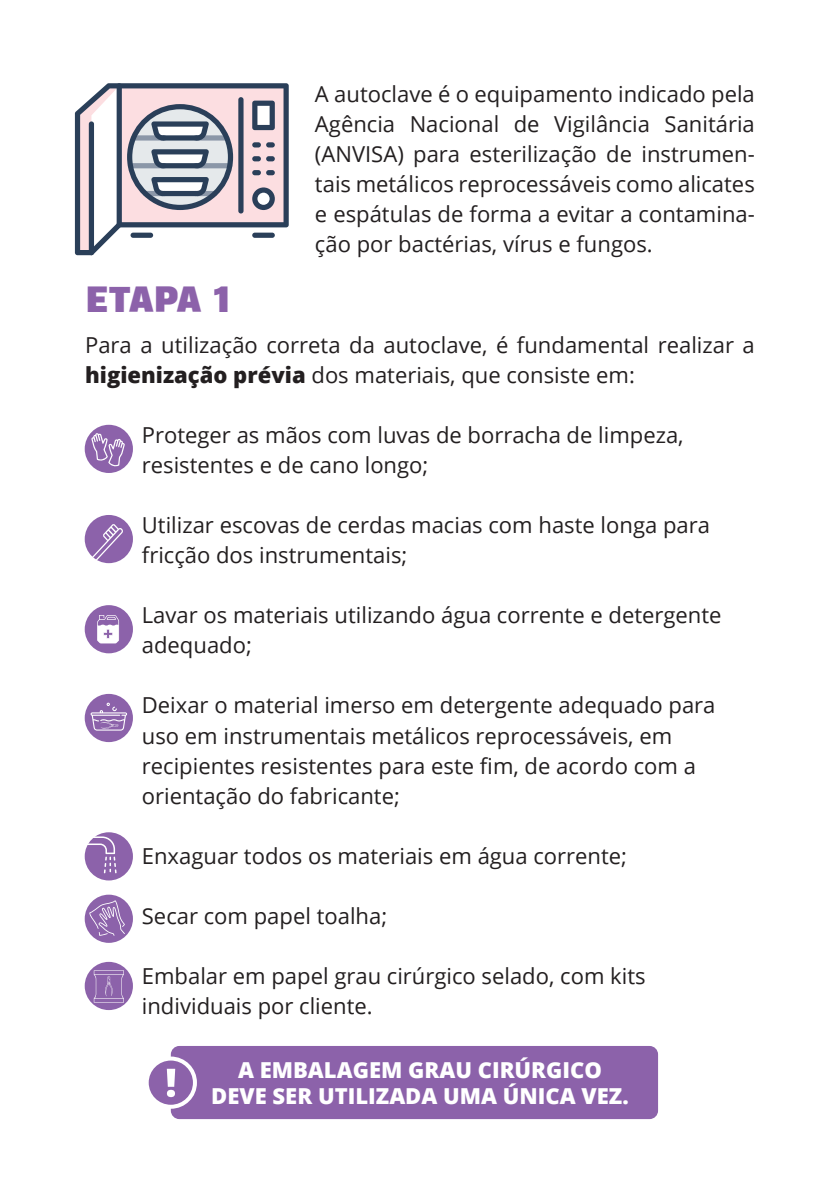
<style>
.page{position:relative;width:840px;height:1191px;background:#fff}
.page>*{position:absolute;margin:0;border:0;box-sizing:border-box;transform-origin:0 0}
.t1{font:900 34px "Heading Pro Double";letter-spacing:-.03em;color:#8c62aa}
.t2{font:22px/30px "Open Sans";color:#231f20}
.t3{font:800 22px/26px "Open Sans";color:#fff;text-align:center}
.s1{font-weight:800}
</style>
<div class="page">
<div style="left:171px;top:1046px;width:486px;height:73px;background:#8c62aa;border-radius:9px"></div>
<div style="left:85px;top:425px;width:48px;height:48px;background:#8c62aa;border-radius:50%"></div>
<div style="left:85px;top:832px;width:48px;height:48px;background:#8c62aa;border-radius:50%"></div>
<div style="left:85px;top:694px;width:48px;height:48px;background:#8c62aa;border-radius:50%"></div>
<div style="left:85px;top:605px;width:48px;height:48px;background:#8c62aa;border-radius:50%"></div>
<div style="left:85px;top:515px;width:48px;height:48px;background:#8c62aa;border-radius:50%"></div>
<div style="left:85px;top:894px;width:48px;height:49px;background:#8c62aa;border-radius:50%"></div>
<div style="left:85px;top:962px;width:48px;height:48px;background:#8c62aa;border-radius:50%"></div>
<div style="left:147px;top:1058px;width:48px;height:48px;background:#8c62aa;border-radius:50%"></div>
<div style="left:145px;top:1056px;width:52px;height:52px;border:4px solid #fff;border-radius:50%"></div>
<svg style="left:75px;top:83px;width:213px;height:172px"></svg>
<div style="left:162px;top:135px;width:36px;height:6px;background:#2a3f59;border-radius:3px"></div>
<div style="left:162px;top:163px;width:36px;height:5px;background:#2a3f59;border-radius:3px"></div>
<div style="left:162px;top:191px;width:36px;height:5px;background:#2a3f59;border-radius:3px"></div>
<svg style="left:84px;top:836px;width:33px;height:37px"></svg>
<svg style="left:89px;top:900px;width:36px;height:35px"></svg>
<svg style="left:91px;top:433px;width:34px;height:34px"></svg>
<svg style="left:87px;top:524px;width:36px;height:40px"></svg>
<svg style="left:97px;top:615px;width:22px;height:28px"></svg>
<svg style="left:90px;top:702px;width:37px;height:28px"></svg>
<svg style="left:94px;top:970px;width:30px;height:32px"></svg>
<svg style="left:167px;top:1068px;width:8px;height:29px"></svg>
<p class="t2" style="left:315px;top:78px;width:441px;text-align:justify">A autoclave é o equipamento indicado pela Agência Nacional de Vigilância Sanitária (ANVISA) para esterilização de instrumen&shy;tais metálicos reprocessáveis como alicates e espátulas de forma a evitar a contamina&shy;ção por bactérias, vírus e fungos.</p>
<h1 class="t1" style="left:85px;top:276px;width:146px">ETAPA 1</h1>
<p class="t2" style="left:85px;top:330px;width:670px">Para a utilização correta da autoclave, é fundamental realizar a <span class="s1">higienização prévia</span> dos materiais, que consiste em:</p>
<p class="t2" style="left:142px;top:420px;width:543px">Proteger as mãos com luvas de borracha de limpeza, resistentes e de cano longo;</p>
<p class="t2" style="left:142px;top:510px;width:569px">Utilizar escovas de cerdas macias com haste longa para fricção dos instrumentais;</p>
<p class="t2" style="left:142px;top:600px;width:581px">Lavar os materiais utilizando água corrente e detergente adequado;</p>
<p class="t2" style="left:142px;top:690px;width:574px">Deixar o material imerso em detergente adequado para uso em instrumentais metálicos reprocessáveis, em recipientes resistentes para este fim, de acordo com a orientação do fabricante;</p>
<p class="t2" style="left:142px;top:840px;width:486px">Enxaguar todos os materiais em água corrente;</p>
<p class="t2" style="left:142px;top:900px;width:247px">Secar com papel toalha;</p>
<p class="t2" style="left:142px;top:960px;width:505px">Embalar em papel grau cirúrgico selado, com kits individuais por cliente.</p>
<p class="t3" style="left:211px;top:1056px;width:419px">A EMBALAGEM GRAU CIRÚRGICO<br>DEVE SER UTILIZADA UMA ÚNICA VEZ.</p>
</div>
